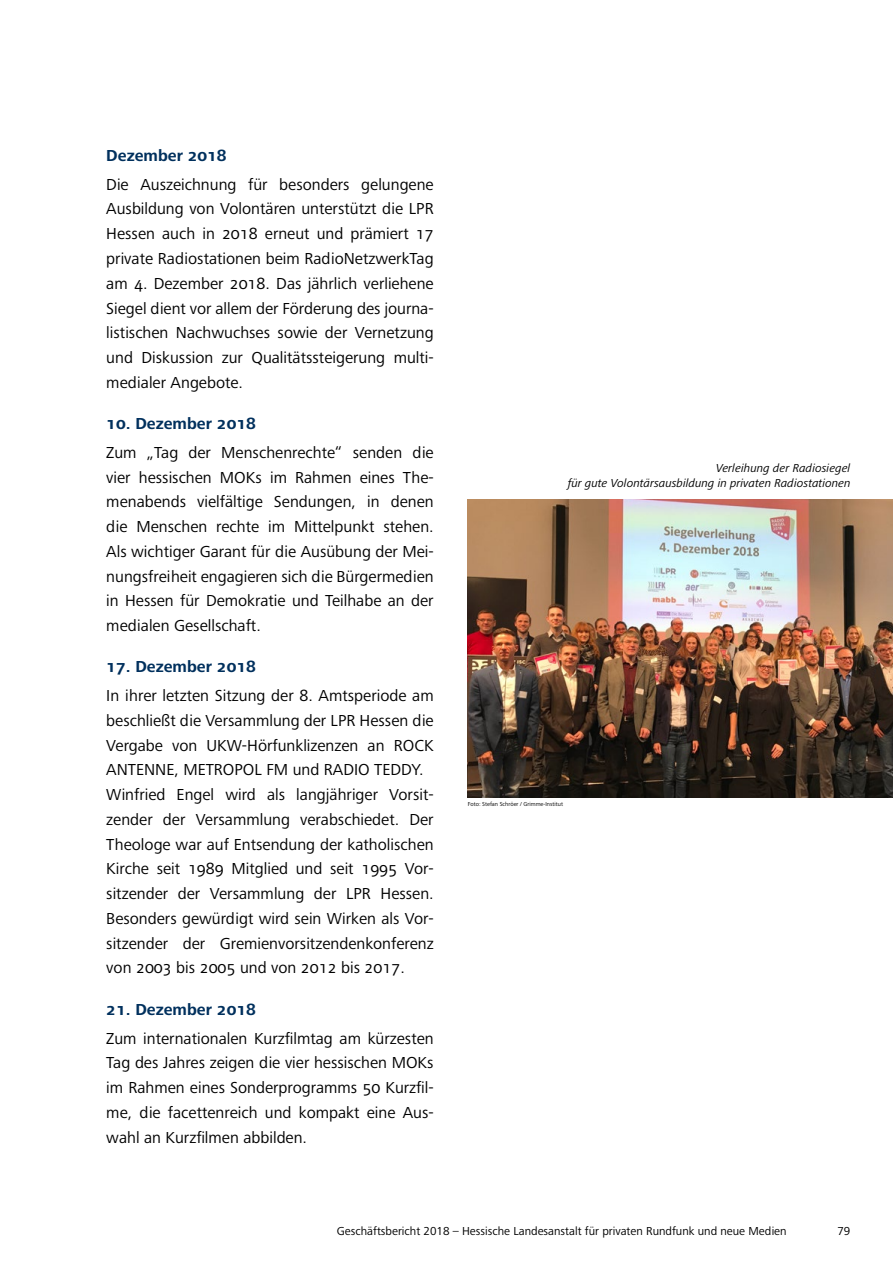
<style>
.page{position:relative;width:893px;height:1263px;background:#fff}
.page>*{position:absolute;margin:0;border:0;box-sizing:border-box;transform-origin:0 0}
.Text{font:16.5px/24.8px "Frutiger Next Pro";color:#000;text-align:justify}
.Überschrift_4{font:700 16.5px "Frutiger Next Pro";color:#00305d}
.t1{font:12px "Frutiger Next Pro";color:#000}
.Bildunterschrift{font:italic 12px/14.4px "Frutiger Next Pro";color:#000;text-align:right}
.Ausschuss{font:6px "Frutiger Next Pro";color:#000}
</style>
<div class="page">
<img style="left:468px;top:499px;width:425px;height:298px">
<p class="Überschrift_4" style="left:106px;top:146px;width:122px">Dezember 2018</p>
<p class="Text" style="left:106px;top:172px;width:329px">Die Auszeichnung für besonders gelungene Ausbildung von Volontären unterstützt die LPR Hessen auch in 2018 erneut und prämiert 17 private Radiostationen beim RadioNetzwerkTag am 4. Dezember 2018. Das jährlich verliehene Siegel dient vor allem der Förderung des journa&shy;listischen Nachwuchses sowie der Vernetzung und Diskussion zur Qualitätssteigerung multi&shy;medialer Angebote.</p>
<p class="Überschrift_4" style="left:106px;top:414px;width:151px">10. Dezember 2018</p>
<p class="Text" style="left:106px;top:440px;width:329px">Zum „Tag der Menschenrechte“ senden die vier hessischen MOKs im Rahmen eines The&shy;menabends vielfältige Sendungen, in denen die Menschen rechte im Mittelpunkt stehen.<br>Als wichtiger Garant für die Ausübung der Mei&shy;nungsfreiheit engagieren sich die Bürgermedien in Hessen für Demokratie und Teilhabe an der medialen Gesellschaft.</p>
<p class="Überschrift_4" style="left:106px;top:657px;width:151px">17. Dezember 2018</p>
<p class="Text" style="left:106px;top:683px;width:329px">In ihrer letzten Sitzung der 8. Amtsperiode am beschließt die Versammlung der LPR Hessen die Vergabe von UKW-Hörfunklizenzen an ROCK ANTENNE, METROPOL FM und RADIO TEDDY.</p>
<p class="Text" style="left:106px;top:782px;width:329px">Winfried Engel wird als langjähriger Vorsit&shy;zender der Versammlung verabschiedet. Der Theologe war auf Entsendung der katholischen Kirche seit 1989 Mitglied und seit 1995 Vor&shy;sitzender der Versammlung der LPR Hessen.<br>Besonders gewürdigt wird sein Wirken als Vor&shy;sitzender der Gremienvorsitzendenkonferenz von 2003 bis 2005 und von 2012 bis 2017.</p>
<p class="Überschrift_4" style="left:106px;top:999px;width:151px">21. Dezember 2018</p>
<p class="Text" style="left:106px;top:1026px;width:329px">Zum internationalen Kurzfilmtag am kürzesten Tag des Jahres zeigen die vier hessischen MOKs im Rahmen eines Sonderprogramms 50 Kurzfil&shy;me, die facettenreich und kompakt eine Aus&shy;wahl an Kurzfilmen abbilden.</p>
<p class="Bildunterschrift" style="left:568px;top:461px;width:284px">Verleihung der Radiosiegel<br>für gute Volontärsausbildung in privaten Radiostationen</p>
<p class="Ausschuss" style="left:468px;top:800px;width:97px">Foto: Stefan Schröer / Grimme-Institut</p>
<p class="t1" style="left:337px;top:1224px;width:451px">Geschäftsbericht 2018 – Hessische Landesanstalt für privaten Rundfunk und neue Medien</p>
<p class="t1" style="left:837px;top:1224px;width:15px">79</p>
</div>
